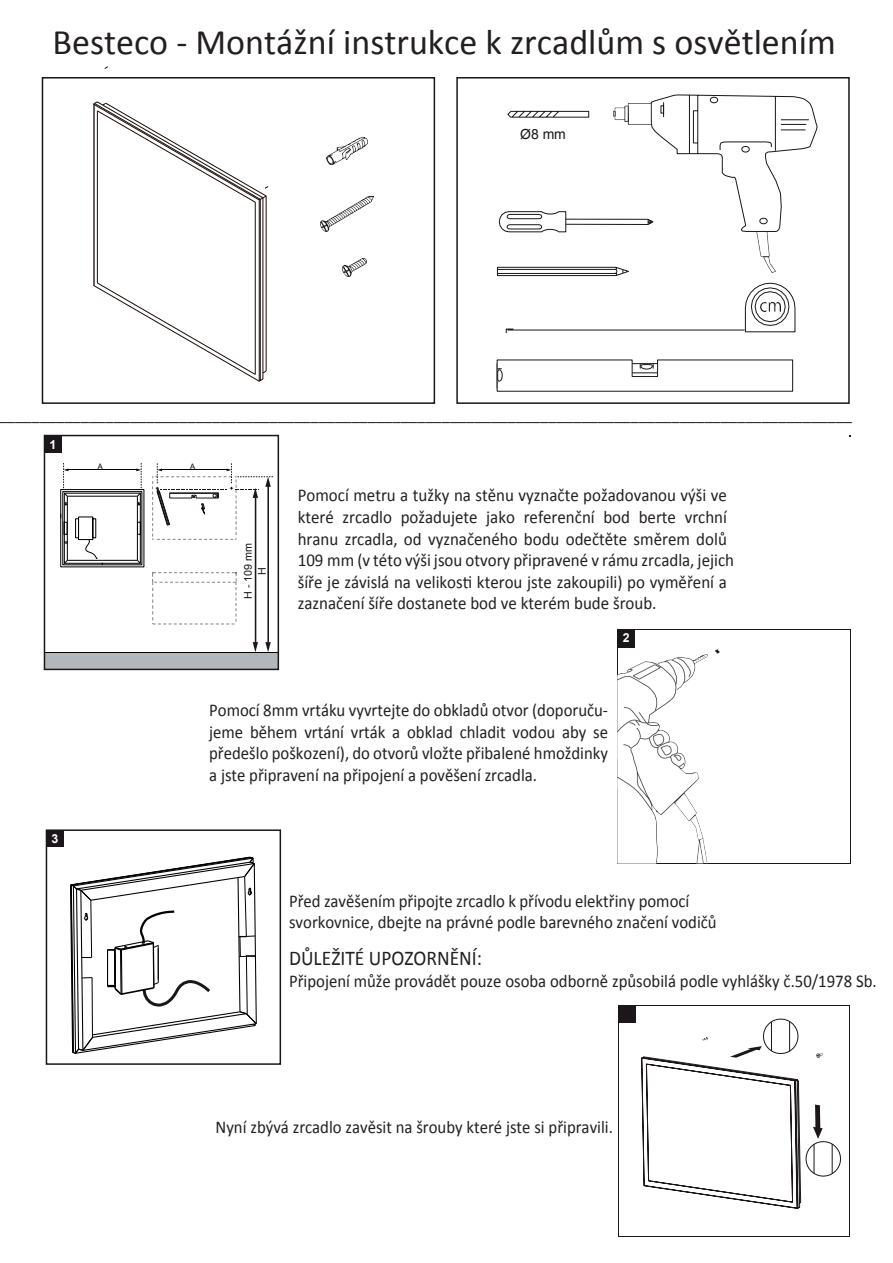
<style>
.page{position:relative;width:893px;height:1263px;background:#fff}
.page>*{position:absolute;margin:0;border:0;box-sizing:border-box;transform-origin:0 0}
.t1{font:36px "Calibri";color:#231f20}
.t2{font:21px "Calibri";color:#231f20;scale:.93 1}
.t3{font:18px/21.6px "Calibri";color:#231f20;text-align:justify;scale:.93 1}
.t4{font:18px/21.6px "Calibri";color:#231f20;scale:.94 1}
.t5{font:16.5px "Calibri";color:#231f20}
.t6{font:13.95px "Arial";color:#1a161a}
.t7{font:700 12.45px "Arial";color:#fff}
.t8{font:10.8px/14.2px "Arial";color:#1a161a;text-align:center}
.t9{font:7.5px "Arial";color:#000}
</style>
<div class="page">
<div style="left:44px;top:652px;width:234px;height:17px;background:#b1b7bb"></div>
<hr style="left:44px;top:652px;width:234px;height:1px;background:#000">
<div style="left:44px;top:435px;width:235px;height:235px;border:2px solid #1a161a"></div>
<svg style="left:60px;top:463px;width:213px;height:189px"></svg>
<hr style="left:161px;top:470px;width:66px;height:1px;background:#000">
<hr style="left:68px;top:470px;width:69px;height:1px;background:#000">
<div style="left:45px;top:436px;width:17px;height:17px;background:#1a161a"></div>
<div style="left:46px;top:829px;width:235px;height:236px;border:2px solid #1a161a"></div>
<svg style="left:70px;top:856px;width:187px;height:198px"></svg>
<div style="left:47px;top:831px;width:17px;height:16px;background:#1a161a"></div>
<div style="left:618px;top:630px;width:17px;height:17px;background:#1a161a"></div>
<svg style="left:618px;top:629px;width:17px;height:1px"></svg>
<hr style="left:635px;top:629px;width:215px;height:1px;background:#1a161a">
<svg style="left:850px;top:629px;width:1px;height:18px"></svg>
<hr style="left:617px;top:647px;width:1px;height:216px;background:#1a161a">
<hr style="left:618px;top:863px;width:232px;height:1px;background:#1a161a">
<hr style="left:850px;top:647px;width:1px;height:216px;background:#1a161a">
<img style="left:618px;top:655px;width:89px;height:208px">
<svg style="left:715px;top:649px;width:5px;height:5px"></svg>
<div style="left:618px;top:1006px;width:18px;height:17px;background:#1a161a"></div>
<svg style="left:618px;top:1005px;width:18px;height:1px"></svg>
<hr style="left:636px;top:1005px;width:213px;height:1px;background:#1a161a">
<svg style="left:849px;top:1005px;width:1px;height:18px"></svg>
<hr style="left:618px;top:1023px;width:1px;height:213px;background:#1a161a">
<hr style="left:619px;top:1236px;width:230px;height:1px;background:#1a161a">
<hr style="left:849px;top:1023px;width:1px;height:213px;background:#1a161a">
<svg style="left:641px;top:1018px;width:200px;height:191px"></svg>
<img style="left:756px;top:232px;width:17px;height:34px">
<svg style="left:497px;top:266px;width:299px;height:68px"></svg>
<img style="left:761px;top:303px;width:19px;height:8px">
<svg style="left:496px;top:359px;width:297px;height:33px"></svg>
<svg style="left:499px;top:94px;width:319px;height:138px"></svg>
<div style="left:456px;top:77px;width:394px;height:327px;border:2px solid #1a161a"></div>
<div style="left:42px;top:77px;width:393px;height:327px;border:2px solid #1a161a"></div>
<svg style="left:93px;top:101px;width:176px;height:281px"></svg>
<img style="left:327px;top:137px;width:40px;height:28px">
<img style="left:321px;top:196px;width:53px;height:35px">
<img style="left:343px;top:259px;width:23px;height:18px">
<h1 class="t1" style="left:53px;top:19px;width:785px">Besteco - Montážní instrukce k zrcadlům s osvětlením</h1>
<p class="t6" style="left:520px;top:125px;width:47px">Ø8 mm</p>
<p class="t5" style="left:-1px;top:404px;width:855px">________________________________________________________________________________________________________</p>
<p class="t7" style="left:50px;top:436px;width:8px">1</p>
<p class="t7" style="left:52px;top:830px;width:8px">3</p>
<p class="t9" style="left:98px;top:461px;width:7px">A</p>
<p class="t9" style="left:190px;top:461px;width:7px">A</p>
<p class="t8" style="left:241px;top:599px;width:58px;rotate:-90deg">H - 109 mm<br>H</p>
<p class="t4" style="left:298px;top:485px;width:466px">Pomocí metru a tužky na stěnu vyznačte požadovanou výši ve které zrcadlo požadujete jako referenční bod berte vrchní hranu zrcadla, od vyznačeného bodu odečtěte směrem dolů 109 mm (v této výši jsou otvory připravené v rámu zrcadla, jejich šíře je závislá na velikosti kterou jste zakoupili) po vyměření a zaznačení šíře dostanete bod ve kterém bude šroub.</p>
<p class="t7" style="left:623px;top:630px;width:8px">2</p>
<p class="t3" style="left:209px;top:699px;width:430px">Pomocí 8mm vrtáku vyvrtejte do obkladů otvor (doporuču&shy;jeme během vrtání vrták a obklad chladit vodou aby se předešlo poškození), do otvorů vložte přibalené hmoždinky a jste připravení na připojení a pověšení zrcadla.</p>
<p class="t3" style="left:289px;top:890px;width:461px">Před zavěšením připojte zrcadlo k přívodu elektřiny pomocí svorkovnice, dbejte na právné podle barevného značení vodičů</p>
<p class="t2" style="left:289px;top:945px;width:209px">DŮLEŽITÉ UPOZORNĚNÍ:</p>
<p class="t3" style="left:289px;top:971px;width:633px">Připojení může provádět pouze osoba odborně způsobilá podle vyhlášky č.50/1978 Sb.</p>
<p class="t3" style="left:216px;top:1116px;width:429px">Nyní zbývá zrcadlo zavěsit na šrouby které jste si připravili.</p>
</div>
